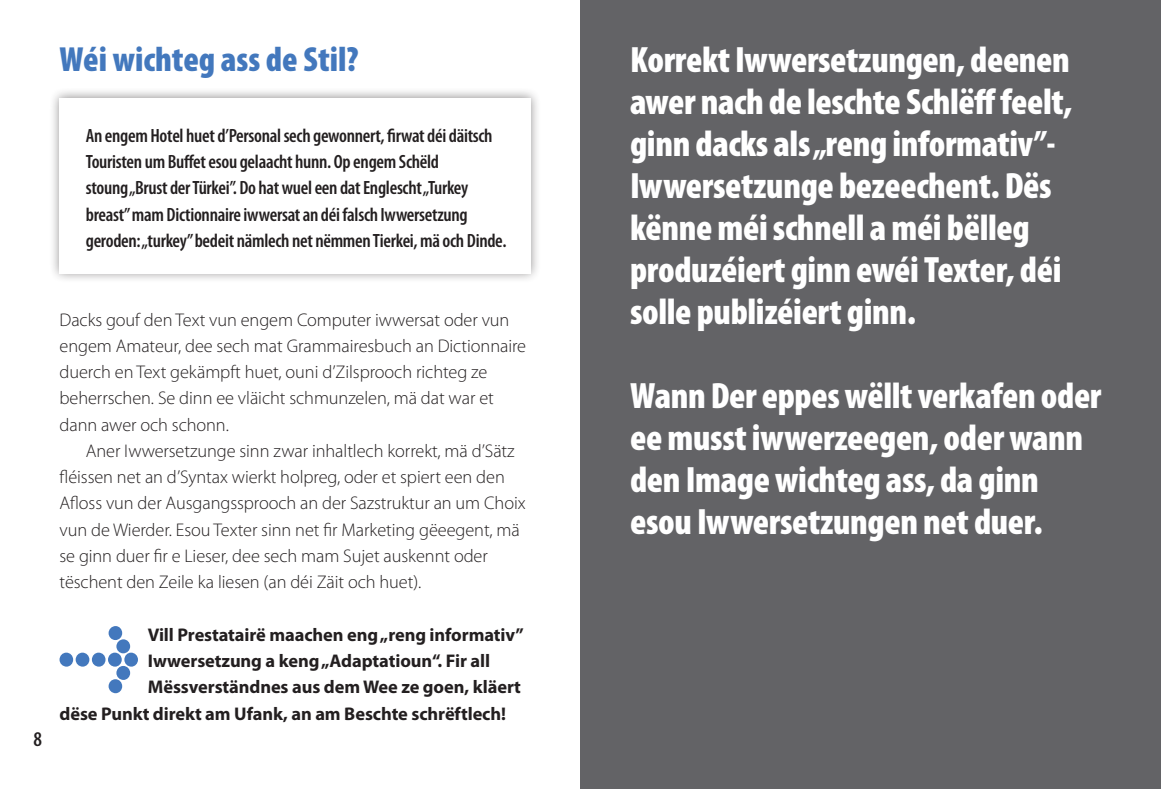
<style>
.page{position:relative;width:1161px;height:789px;background:#fff}
.page>*{position:absolute;margin:0;border:0;box-sizing:border-box;transform-origin:0 0}
.t1{font:900 condensed 36.75px/42px "Myriad Pro";letter-spacing:-.01em;color:#fff}
.t2{font:900 condensed 35px "Myriad Pro";color:#4378bd}
.t3{font:600 condensed 21px "Myriad Pro";color:#231f20}
.t4{font:600 condensed 19.25px/26.2px "Myriad Pro";letter-spacing:-.015em;color:#231f20}
.t5{font:300 18.38px/26.2px "Myriad Pro";letter-spacing:-.005em;color:#231f20}
.t6{font:700 18.38px "Myriad Pro";letter-spacing:-.005em;color:#231f20}
</style>
<div class="page">
<div style="left:580px;top:0;width:581px;height:789px;background:#636366"></div>
<svg style="left:60px;top:626px;width:78px;height:67px"></svg>
<div style="left:49px;top:88px;width:493px;height:195px;background:#231f20;opacity:.5"></div>
<div style="left:60px;top:98px;width:471px;height:175px;background:#fff"></div>
<h2 class="t2" style="left:60px;top:37px;width:301px">Wéi wichteg ass de Stil?</h2>
<p class="t4" style="left:86px;top:122px;width:422px">An engem Hotel huet d’Personal sech gewonnert, firwat déi däitsch Touristen um Buffet esou gelaacht hunn. Op engem Schëld<br>stoung „Brust der Türkei”. Do hat wuel een dat Englescht „Turkey breast” mam Dictionnaire iwwersat an déi falsch Iwwersetzung geroden: „turkey” bedeit nämlech net nëmmen Tierkei, mä och Dinde.</p>
<p class="t3" style="left:33px;top:726px;width:10px">8</p>
<p class="t5" style="left:60px;top:306px;width:468px">Dacks gouf den Text vun engem Computer iwwersat oder vun engem Amateur, dee sech mat Grammairesbuch an Dictionnaire duerch en Text gekämpft huet, ouni d’Zilsprooch richteg ze beherrschen. Se dinn ee vläicht schmunzelen, mä dat war et dann awer och schonn.</p>
<p class="t5" style="left:60px;top:437px;width:468px;text-indent:26px">Aner Iwwersetzunge sinn zwar inhaltlech korrekt, mä d’Sätz fléissen net an d’Syntax wierkt holpreg, oder et spiert een den Afloss vun der Ausgangssprooch an der Sazstruktur an um Choix vun de Wierder. Esou Texter sinn net fir Marketing gëeegent, mä se ginn duer fir e Lieser, dee sech mam Sujet auskennt oder tëschent den Zeile ka liesen (an déi Zäit och huet).</p>
<p class="t6" style="left:148px;top:622px;width:377px">Vill Prestatairë maachen eng „reng informativ”</p>
<p class="t6" style="left:148px;top:649px;width:344px">Iwwersetzung a keng „Adaptatioun“. Fir all</p>
<p class="t6" style="left:148px;top:675px;width:375px">Mëssverständnes aus dem Wee ze goen, kläert</p>
<p class="t6" style="left:60px;top:701px;width:448px">dëse Punkt direkt am Ufank, an am Beschte schrëftlech!</p>
<h1 class="t1" style="left:630px;top:38px;width:444px">Korrekt Iwwersetzungen, deenen awer nach de leschte Schlëff feelt, ginn dacks als „reng informativ”-<br>Iwwersetzunge bezeechent. Dës kënne méi schnell a méi bëlleg produzéiert ginn ewéi Texter, déi solle publizéiert ginn.</h1>
<h1 class="t1" style="left:630px;top:374px;width:473px">Wann Der eppes wëllt verkafen oder ee musst iwwerzeegen, oder wann den Image wichteg ass, da ginn esou Iwwersetzungen net duer.</h1>
</div>
